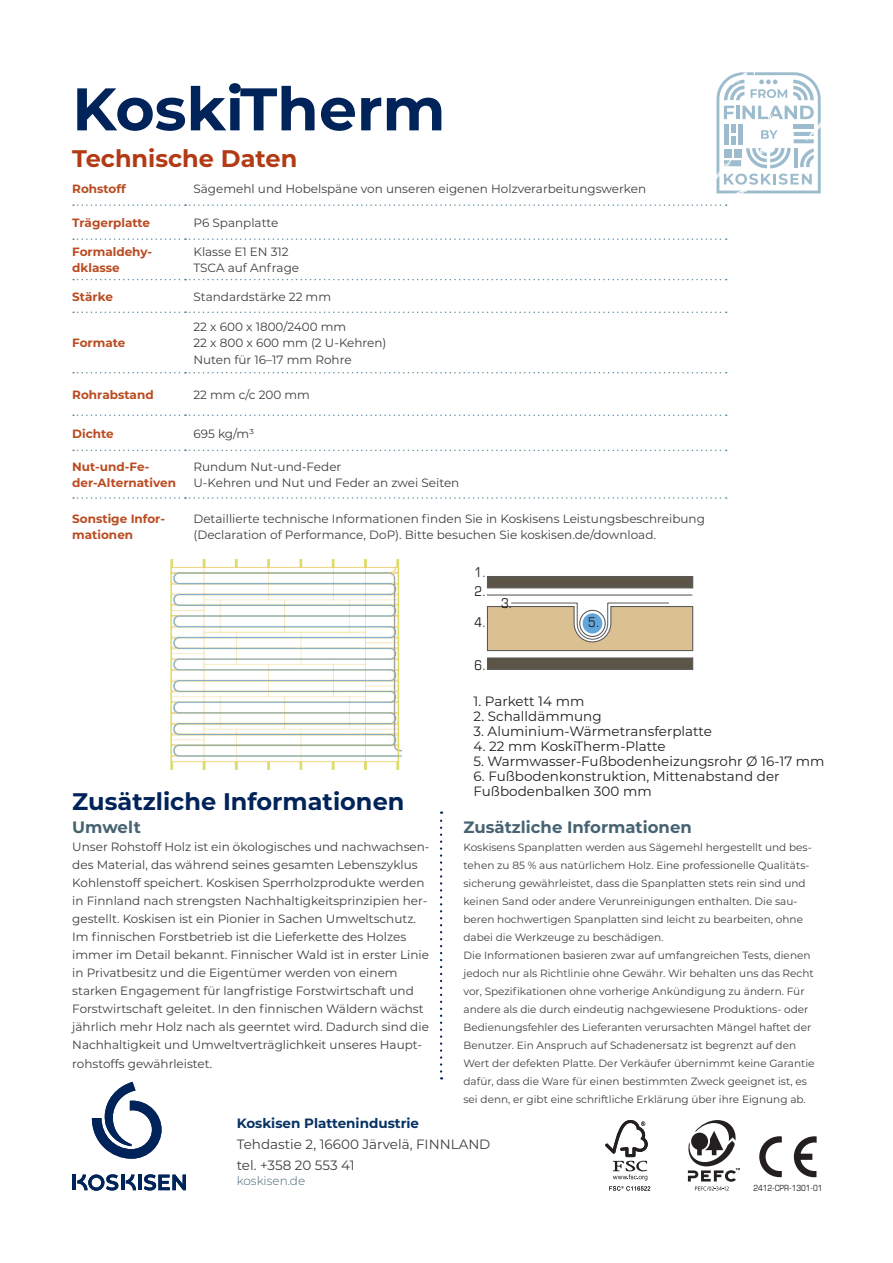
<style>
.page{position:relative;width:893px;height:1263px;background:#fff}
.page>*{position:absolute;margin:0;border:0;box-sizing:border-box;transform-origin:0 0}
.H1_back{font:700 60px "Montserrat";color:#002359}
.t1{font:700 24px "Montserrat";color:#002359}
.H3_table{font:700 24px "Montserrat";color:#b23a14}
.t2{font:700 16.5px "Montserrat";color:#476372}
.t3{font:13.5px/15px "Montserrat";letter-spacing:.005em;color:#231f20}
.t4{font:13.5px/21px "Montserrat";color:#3e3e3f}
.t5{font:700 13.5px "Montserrat";color:#073264}
.t6{font:condensed 13.5px "Eurostile LT Std";color:#231f20}
.base{font:12px/18px "Montserrat";color:#3e3e3f}
.base_table{font:12px/16.5px "Montserrat";color:#3e3e3f}
.H4_table{font:700 12px/16.5px "Montserrat";color:#b94b21}
.t7{font:300 12px "Montserrat";color:#476372}
.base-2{font:10.5px/18px "Montserrat";color:#3e3e3f}
.t8{font:condensed 8.4px "Eurostile LT Std";color:#231f20}
</style>
<div class="page">
<svg style="left:605px;top:1120px;width:43px;height:60px"></svg>
<svg style="left:609px;top:1186px;width:41px;height:4px"></svg>
<svg style="left:687px;top:1120px;width:53px;height:71px"></svg>
<svg style="left:794px;top:1136px;width:23px;height:41px"></svg>
<svg style="left:759px;top:1136px;width:23px;height:41px"></svg>
<hr style="left:138px;top:1174px;width:4px;height:16px;background:#002359">
<hr style="left:72px;top:1174px;width:4px;height:16px;background:#002359">
<hr style="left:121px;top:1174px;width:3px;height:16px;background:#002359">
<svg style="left:144px;top:1174px;width:42px;height:16px"></svg>
<svg style="left:77px;top:1174px;width:41px;height:17px"></svg>
<svg style="left:126px;top:1174px;width:10px;height:16px"></svg>
<svg style="left:92px;top:1082px;width:70px;height:77px"></svg>
<svg style="left:73px;top:204px;width:654px;height:2px"></svg>
<svg style="left:73px;top:238px;width:654px;height:2px"></svg>
<svg style="left:73px;top:279px;width:654px;height:1px"></svg>
<svg style="left:73px;top:312px;width:654px;height:1px"></svg>
<svg style="left:73px;top:372px;width:654px;height:1px"></svg>
<svg style="left:73px;top:414px;width:654px;height:2px"></svg>
<svg style="left:73px;top:450px;width:654px;height:1px"></svg>
<svg style="left:73px;top:497px;width:654px;height:2px"></svg>
<svg style="left:440px;top:811px;width:2px;height:260px"></svg>
<svg style="left:716px;top:72px;width:105px;height:121px"></svg>
<div style="left:487px;top:576px;width:206px;height:12px;background:#5c5446;border:1px solid #57585a"></div>
<div style="left:487px;top:657px;width:206px;height:13px;background:#5c5446;border:1px solid #57585a"></div>
<svg style="left:487px;top:602px;width:207px;height:50px;background:#d4c09d"></svg>
<hr style="left:487px;top:594px;width:205px;height:1px;background:#57585a">
<div style="left:583px;top:613px;width:19px;height:20px;background:#61a6da;border-radius:50%"></div>
<img style="left:171px;top:559px;width:231px;height:210px">
<p class="H1_back" style="left:72px;top:66px;width:375px">KoskiTherm</p>
<p class="H3_table" style="left:72px;top:141px;width:227px">Technische Daten</p>
<p class="H4_table" style="left:72px;top:180px;width:55px">Rohstoff</p>
<p class="base_table" style="left:193px;top:180px;width:454px">Sägemehl und Hobelspäne von unseren eigenen Holzverarbeitungswerken</p>
<p class="H4_table" style="left:72px;top:214px;width:79px">Trägerplatte</p>
<p class="base_table" style="left:193px;top:214px;width:86px">P6 Spanplatte</p>
<p class="H4_table" style="left:72px;top:243px;width:81px">Formaldehy&shy;dklasse</p>
<p class="base_table" style="left:193px;top:243px;width:97px">Klasse E1 EN 312</p>
<p class="base_table" style="left:193px;top:259px;width:107px">TSCA auf Anfrage</p>
<p class="H4_table" style="left:72px;top:288px;width:42px">Stärke</p>
<p class="base_table" style="left:193px;top:288px;width:139px">Standardstärke 22 mm</p>
<p class="H4_table" style="left:72px;top:334px;width:55px">Formate</p>
<p class="base_table" style="left:193px;top:318px;width:154px">22 x 600 x 1800/2400 mm</p>
<p class="base_table" style="left:193px;top:334px;width:195px">22 x 800 x 600 mm (2 U-Kehren)</p>
<p class="base_table" style="left:193px;top:351px;width:160px">Nuten für 16–17 mm Rohre</p>
<p class="H4_table" style="left:72px;top:386px;width:83px">Rohrabstand</p>
<p class="base_table" style="left:193px;top:386px;width:118px">22 mm c/c 200 mm</p>
<p class="H4_table" style="left:72px;top:424px;width:43px">Dichte</p>
<p class="base_table" style="left:193px;top:425px;width:62px">695 kg/m³</p>
<p class="H4_table" style="left:72px;top:458px;width:105px">Nut-und-Fe&shy;der-Alternativen</p>
<p class="base_table" style="left:193px;top:458px;width:149px">Rundum Nut-und-Feder</p>
<p class="base_table" style="left:193px;top:474px;width:267px">U-Kehren und Nut und Feder an zwei Seiten</p>
<p class="H4_table" style="left:72px;top:509px;width:94px">Sonstige Infor&shy;mationen</p>
<p class="base_table" style="left:193px;top:510px;width:513px">Detaillierte technische Informationen finden Sie in Koskisens Leistungsbeschreibung (Declaration of Performance, DoP). Bitte besuchen Sie koskisen.de/download.</p>
<h3 class="t1" style="left:72px;top:784px;width:334px">Zusätzliche Informationen</h3>
<h4 class="t2" style="left:72px;top:815px;width:70px">Umwelt</h4>
<p class="base" style="left:72px;top:837px;width:359px">Unser Rohstoff Holz ist ein ökologisches und nachwachsen&shy;des Material, das während seines gesamten Lebenszyklus Kohlenstoff speichert. Koskisen Sperrholzprodukte werden in Finnland nach strengsten Nachhaltigkeitsprinzipien her&shy;gestellt. Koskisen ist ein Pionier in Sachen Umweltschutz.<br>Im finnischen Forstbetrieb ist die Lieferkette des Holzes immer im Detail bekannt. Finnischer Wald ist in erster Linie in Privatbesitz und die Eigentümer werden von einem starken Engagement für langfristige Forstwirtschaft und Forstwirtschaft geleitet. In den finnischen Wäldern wächst jährlich mehr Holz nach als geerntet wird. Dadurch sind die Nachhaltigkeit und Umweltverträglichkeit unseres Haupt-</p>
<p class="base" style="left:72px;top:1055px;width:142px">rohstoffs gewährleistet.</p>
<p class="t6" style="left:474px;top:564px;width:13px">1.</p>
<p class="t6" style="left:474px;top:583px;width:13px">2.</p>
<p class="t6" style="left:501px;top:595px;width:13px">3.</p>
<p class="t6" style="left:474px;top:614px;width:13px">4.</p>
<p class="t6" style="left:588px;top:614px;width:13px">5.</p>
<p class="t6" style="left:474px;top:657px;width:13px">6.</p>
<p class="t3" style="left:473px;top:693px;width:112px">1. Parkett 14 mm</p>
<p class="t3" style="left:473px;top:708px;width:130px">2. Schalldämmung</p>
<p class="t3" style="left:473px;top:723px;width:240px">3. Aluminium-Wärmetransferplatte</p>
<p class="t3" style="left:473px;top:738px;width:194px">4. 22 mm KoskiTherm-Platte</p>
<p class="t3" style="left:473px;top:753px;width:353px">5. Warmwasser-Fußbodenheizungsrohr Ø 16-17 mm</p>
<p class="t3" style="left:473px;top:768px;width:308px">6. Fußbodenkonstruktion, Mittenabstand der<br>Fußbodenbalken 300 mm</p>
<h4 class="t2" style="left:463px;top:815px;width:230px">Zusätzliche Informationen</h4>
<p class="base-2" style="left:463px;top:838px;width:350px">Koskisens Spanplatten werden aus Sägemehl hergestellt und bes&shy;tehen zu 85 % aus natürlichem Holz. Eine professionelle Qualitäts&shy;sicherung gewährleistet, dass die Spanplatten stets rein sind und keinen Sand oder andere Verunreinigungen enthalten. Die sau&shy;beren hochwertigen Spanplatten sind leicht zu bearbeiten, ohne dabei die Werkzeuge zu beschädigen.</p>
<p class="base-2" style="left:463px;top:946px;width:353px">Die Informationen basieren zwar auf umfangreichen Tests, dienen jedoch nur als Richtlinie ohne Gewähr. Wir behalten uns das Recht vor, Spezifikationen ohne vorherige Ankündigung zu ändern. Für andere als die durch eindeutig nachgewiesene Produktions- oder Bedienungsfehler des Lieferanten verursachten Mängel haftet der Benutzer. Ein Anspruch auf Schadenersatz ist begrenzt auf den Wert der defekten Platte. Der Verkäufer übernimmt keine Garantie dafür, dass die Ware für einen bestimmten Zweck geeignet ist, es sei denn, er gibt eine schriftliche Erklärung über ihre Eignung ab.</p>
<p class="t5" style="left:237px;top:1113px;width:184px">Koskisen Plattenindustrie</p>
<p class="t4" style="left:237px;top:1133px;width:255px">Tehdastie 2, 16600 Järvelä, FINNLAND tel. +358 20 553 41</p>
<p class="t7" style="left:237px;top:1172px;width:70px">koskisen.de</p>
<p class="t8" style="left:753px;top:1182px;width:70px">2412-CPR-1301-01</p>
</div>
